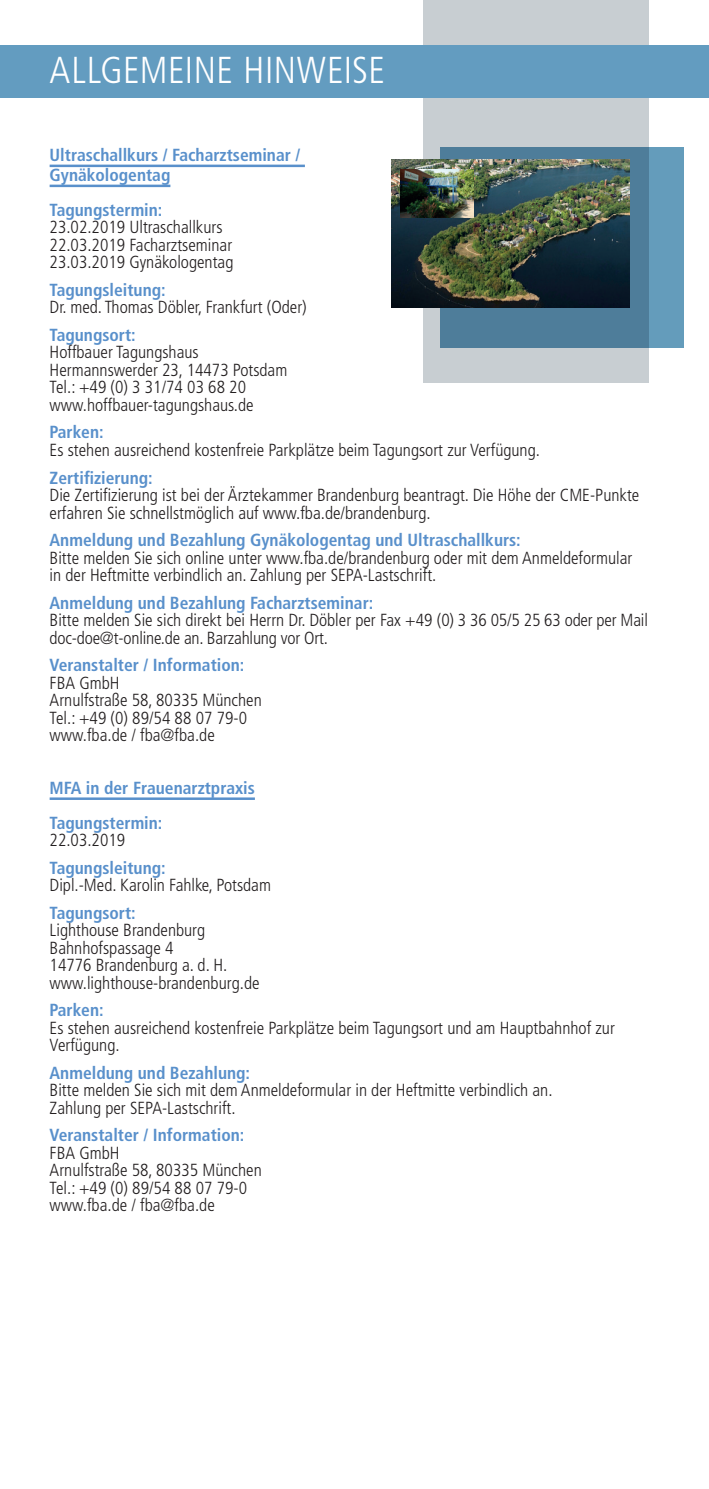
<style>
.page{position:relative;width:709px;height:1489px;background:#fff}
.page>*{position:absolute;margin:0;border:0;box-sizing:border-box;transform-origin:0 0}
.t1{font:300 condensed 37.5px "Frutiger LT Std";letter-spacing:.015em;color:#fff}
.t2{font:300 condensed 17.5px/17.5px "Frutiger LT Std";color:#231f20}
.t3{font:700 condensed 17.5px/20px "Frutiger LT Std";color:#5990cb}
</style>
<div class="page">
<div style="left:440px;top:148px;width:244px;height:200px;background:#649cbb"></div>
<svg style="left:423px;top:0;width:226px;height:382px;background:#a0b3be"></svg>
<hr style="left:50px;top:165px;width:255px;height:2px;background:#5990cb">
<hr style="left:50px;top:185px;width:120px;height:2px;background:#5990cb">
<hr style="left:50px;top:797px;width:205px;height:3px;background:#5990cb">
<div style="left:0;top:45px;width:709px;height:53px;background:#639cc0"></div>
<img style="left:391px;top:160px;width:238px;height:147px">
<img style="left:400px;top:170px;width:73px;height:47px">
<h1 class="t1" style="left:50px;top:49px;width:337px">ALLGEMEINE HINWEISE</h1>
<h1 class="t1" style="left:69px;top:51px;width:337px">ALLGEMEINE HINWEISE</h1>
<p class="t3" style="left:50px;top:145px;width:252px">Ultraschallkurs / Facharztseminar /<br>Gynäkologentag</p>
<p class="t3" style="left:50px;top:200px;width:114px">Tagungstermin:</p>
<p class="t2" style="left:50px;top:219px;width:185px">23.02.2019 Ultraschallkurs<br>22.03.2019 Facharztseminar<br>23.03.2019 Gynäkologentag</p>
<p class="t3" style="left:50px;top:280px;width:118px">Tagungsleitung:</p>
<p class="t2" style="left:50px;top:299px;width:259px">Dr. med. Thomas Döbler, Frankfurt (Oder)</p>
<p class="t3" style="left:50px;top:325px;width:88px">Tagungsort:</p>
<p class="t2" style="left:50px;top:344px;width:239px">Hoffbauer Tagungshaus<br>Hermannswerder 23, 14473 Potsdam<br>Tel.: +49 (0) 3 31/74 03 68 20 www.hoffbauer-tagungshaus.de</p>
<p class="t3" style="left:50px;top:422px;width:55px">Parken:</p>
<p class="t2" style="left:50px;top:441px;width:492px">Es stehen ausreichend kostenfreie Parkplätze beim Tagungsort zur Verfügung.</p>
<p class="t3" style="left:50px;top:467px;width:105px">Zertifizierung:</p>
<p class="t2" style="left:50px;top:486px;width:591px">Die Zertifizierung ist bei der Ärztekammer Brandenburg beantragt. Die Höhe der CME-Punkte erfahren Sie schnellstmöglich auf www.fba.de/brandenburg.</p>
<p class="t3" style="left:50px;top:530px;width:472px">Anmeldung und Bezahlung Gynäkologentag und Ultraschallkurs:</p>
<p class="t2" style="left:50px;top:549px;width:584px">Bitte melden Sie sich online unter www.fba.de/brandenburg oder mit dem Anmeldeformular in der Heftmitte verbindlich an. Zahlung per SEPA-Lastschrift.</p>
<p class="t3" style="left:50px;top:592px;width:325px">Anmeldung und Bezahlung Facharztseminar:</p>
<p class="t2" style="left:50px;top:611px;width:600px">Bitte melden Sie sich direkt bei Herrn Dr. Döbler per Fax +49 (0) 3 36 05/5 25 63 oder per Mail doc-doe@t-online.de an. Barzahlung vor Ort.</p>
<p class="t3" style="left:50px;top:655px;width:196px">Veranstalter / Information:</p>
<p class="t2" style="left:50px;top:674px;width:214px">FBA GmbH<br>Arnulfstraße 58, 80335 München<br>Tel.: +49 (0) 89/54 88 07 79-0 www.fba.de / fba@fba.de</p>
<p class="t3" style="left:50px;top:770px;width:207px;line-height:35px">MFA in der Frauenarztpraxis<br>Tagungstermin:</p>
<p class="t2" style="left:50px;top:831px;width:77px">22.03.2019</p>
<p class="t3" style="left:50px;top:857px;width:118px">Tagungsleitung:</p>
<p class="t2" style="left:50px;top:876px;width:223px">Dipl.-Med. Karolin Fahlke, Potsdam</p>
<p class="t3" style="left:50px;top:902px;width:88px">Tagungsort:</p>
<p class="t2" style="left:50px;top:921px;width:211px">Lighthouse Brandenburg<br>Bahnhofspassage 4<br>14776 Brandenburg a. d. H. www.lighthouse-brandenburg.de</p>
<p class="t3" style="left:50px;top:1000px;width:55px">Parken:</p>
<p class="t2" style="left:50px;top:1019px;width:567px">Es stehen ausreichend kostenfreie Parkplätze beim Tagungsort und am Hauptbahnhof zur<br>Verfügung.</p>
<p class="t3" style="left:50px;top:1062px;width:202px">Anmeldung und Bezahlung:</p>
<p class="t2" style="left:50px;top:1081px;width:504px">Bitte melden Sie sich mit dem Anmeldeformular in der Heftmitte verbindlich an.<br>Zahlung per SEPA-Lastschrift.</p>
<p class="t3" style="left:50px;top:1125px;width:196px">Veranstalter / Information:</p>
<p class="t2" style="left:50px;top:1144px;width:214px">FBA GmbH<br>Arnulfstraße 58, 80335 München<br>Tel.: +49 (0) 89/54 88 07 79-0 www.fba.de / fba@fba.de</p>
</div>
